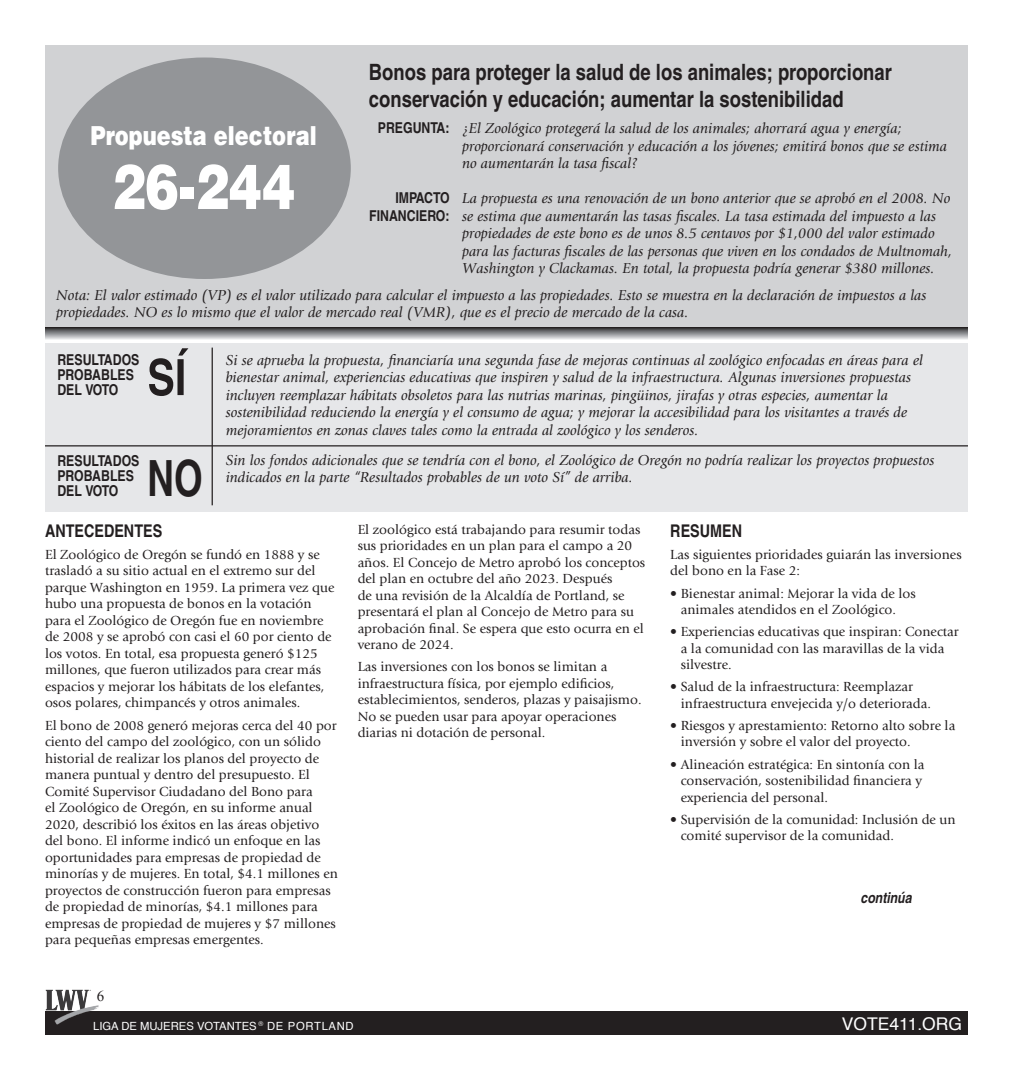
<style>
.page{position:relative;width:1013px;height:1080px;background:#fff}
.page>*{position:absolute;margin:0;border:0;box-sizing:border-box;transform-origin:0 0}
.t1{font:900 62.5px "Helvetica";color:#fff;scale:.8 1}
.t2{font:700 condensed 50px "Helvetica LT Pro";color:#231f20}
.t3{font:700 condensed 50px "Helvetica LT Pro";color:#231f20;scale:.9 1}
.t4{font:900 26.25px "Helvetica";color:#fff;scale:.8 1}
.t5{font:700 condensed 22.5px/27px "Helvetica LT Pro";color:#231f20}
.t6{font:700 condensed 17.5px "Helvetica LT Pro";color:#231f20}
.t7{font:17.5px "Helvetica";color:#fff}
.t8{font:italic 15px/17.5px "Giovanni Std";color:#231f20}
.t9{font:700 condensed 15px "Helvetica LT Pro";color:#231f20}
.t10{font:italic 700 condensed 15px "Helvetica LT Pro";color:#231f20}
.t11{font:700 condensed 15px "Helvetica LT Pro";letter-spacing:-.02em;color:#231f20}
.t12{font:15px "Times New Roman";color:#231f20}
.t13{font:13.75px/16.5px "Giovanni Std";color:#231f20}
.t14{font:11.25px "Helvetica";color:#fff}
.s1{font-family:"Helvetica LT Pro";font-weight:700;font-style:normal;font-stretch:condensed}
</style>
<div class="page">
<div style="left:45px;top:1012px;width:923px;height:23px;background:#231f20"></div>
<img style="left:45px;top:989px;width:55px;height:36px">
<div style="left:45px;top:343px;width:923px;height:169px;background:#e6e7e9"></div>
<hr style="left:211px;top:348px;width:2px;height:157px;background:#231f20">
<hr style="left:45px;top:445px;width:923px;height:1px;background:#231f20">
<div style="left:45px;top:45px;width:923px;height:283px;background:#d1d2d4"></div>
<svg style="left:45px;top:328px;width:923px;height:11px;background:#8d8e90"></svg>
<div style="left:58px;top:58px;width:293px;height:221px;background:#939598;border-radius:50%"></div>
<p class="t5" style="left:369px;top:59px;width:524px">Bonos para proteger la salud de los animales; proporcionar conservación y educación; aumentar la sostenibilidad</p>
<p class="t8" style="left:462px;top:120px;width:486px;text-indent:-84px"><span class="s1">PREGUNTA:</span> ¿El Zoológico protegerá la salud de los animales; ahorrará agua y energía; proporcionará conservación y educación a los jóvenes; emitirá bonos que se estima no aumentarán la tasa fiscal?</p>
<p class="t11" style="left:395px;top:189px;width:56px">IMPACTO</p>
<p class="t9" style="left:369px;top:206px;width:82px">FINANCIERO:</p>
<p class="t4" style="left:91px;top:119px;width:284px">Propuesta electoral</p>
<p class="t1" style="left:112px;top:146px;width:231px">26-244</p>
<p class="t8" style="left:462px;top:190px;width:491px">La propuesta es una renovación de un bono anterior que se aprobó en el 2008. No se estima que aumentarán las tasas fiscales. La tasa estimada del impuesto a las propiedades de este bono es de unos 8.5 centavos por $1,000 del valor estimado para las facturas fiscales de las personas que viven en los condados de Multnomah, Washington y Clackamas. En total, la propuesta podría generar $380 millones.</p>
<p class="t8" style="left:56px;top:286px;width:871px">Nota: El valor estimado (VP) es el valor utilizado para calcular el impuesto a las propiedades. Esto se muestra en la declaración de impuestos a las propiedades. NO es lo mismo que el valor de mercado real (VMR), que es el precio de mercado de la casa.</p>
<p class="t9" style="left:57px;top:351px;width:84px">RESULTADOS</p>
<p class="t9" style="left:57px;top:366px;width:78px">PROBABLES</p>
<p class="t9" style="left:57px;top:381px;width:62px">DEL VOTO</p>
<p class="t2" style="left:147px;top:347px;width:40px">SÍ</p>
<p class="t9" style="left:57px;top:451px;width:84px">RESULTADOS</p>
<p class="t9" style="left:57px;top:466px;width:78px">PROBABLES</p>
<p class="t9" style="left:57px;top:481px;width:62px">DEL VOTO</p>
<p class="t3" style="left:147px;top:448px;width:63px">NO</p>
<p class="t8" style="left:226px;top:351px;width:699px">Si se aprueba la propuesta, financiaría una segunda fase de mejoras continuas al zoológico enfocadas en áreas para el bienestar animal, experiencias educativas que inspiren y salud de la infraestructura. Algunas inversiones propuestas incluyen reemplazar hábitats obsoletos para las nutrias marinas, pingüinos, jirafas y otras especies, aumentar la sostenibilidad reduciendo la energía y el consumo de agua; y mejorar la accesibilidad para los visitantes a través de mejoramientos en zonas claves tales como la entrada al zoológico y los senderos.</p>
<p class="t8" style="left:226px;top:452px;width:710px">Sin los fondos adicionales que se tendría con el bono, el Zoológico de Oregón no podría realizar los proyectos propuestos indicados en la parte “Resultados probables de un voto Sí” de arriba.</p>
<p class="t6" style="left:45px;top:520px;width:119px">ANTECEDENTES</p>
<p class="t13" style="left:45px;top:546px;width:291px">El Zoológico de Oregón se fundó en 1888 y se trasladó a su sitio actual en el extremo sur del parque Washington en 1959. La primera vez que hubo una propuesta de bonos en la votación para el Zoológico de Oregón fue en noviembre de 2008 y se aprobó con casi el 60 por ciento de los votos. En total, esa propuesta generó $125 millones, que fueron utilizados para crear más espacios y mejorar los hábitats de los elefantes, osos polares, chimpancés y otros animales.</p>
<p class="t13" style="left:45px;top:717px;width:294px">El bono de 2008 generó mejoras cerca del 40 por ciento del campo del zoológico, con un sólido historial de realizar los planos del proyecto de manera puntual y dentro del presupuesto. El Comité Supervisor Ciudadano del Bono para<br>el Zoológico de Oregón, en su informe anual 2020, describió los éxitos en las áreas objetivo del bono. El informe indicó un enfoque en las oportunidades para empresas de propiedad de minorías y de mujeres. En total, $4.1 millones en proyectos de construcción fueron para empresas de propiedad de minorías, $4.1 millones para empresas de propiedad de mujeres y $7 millones para pequeñas empresas emergentes.</p>
<p class="t13" style="left:358px;top:521px;width:289px">El zoológico está trabajando para resumir todas sus prioridades en un plan para el campo a 20 años. El Concejo de Metro aprobó los conceptos del plan en octubre del año 2023. Después<br>de una revisión de la Alcaldía de Portland, se presentará el plan al Concejo de Metro para su aprobación final. Se espera que esto ocurra en el verano de 2024.</p>
<p class="t13" style="left:358px;top:659px;width:285px">Las inversiones con los bonos se limitan a infraestructura física, por ejemplo edificios, establecimientos, senderos, plazas y paisajismo.<br>No se pueden usar para apoyar operaciones diarias ni dotación de personal.</p>
<p class="t6" style="left:670px;top:520px;width:73px">RESUMEN</p>
<p class="t13" style="left:670px;top:546px;width:293px">Las siguientes prioridades guiarán las inversiones del bono en la Fase 2:</p>
<p class="t13" style="left:680px;top:585px;width:236px;text-indent:-10px">• Bienestar animal: Mejorar la vida de los animales atendidos en el Zoológico.</p>
<p class="t13" style="left:680px;top:624px;width:279px;text-indent:-10px">• Experiencias educativas que inspiran: Conectar a la comunidad con las maravillas de la vida silvestre.</p>
<p class="t13" style="left:680px;top:679px;width:252px;text-indent:-10px">• Salud de la infraestructura: Reemplazar infraestructura envejecida y/o deteriorada.</p>
<p class="t13" style="left:680px;top:717px;width:276px;text-indent:-10px">• Riesgos y aprestamiento: Retorno alto sobre la inversión y sobre el valor del proyecto.</p>
<p class="t13" style="left:680px;top:756px;width:245px;text-indent:-10px">• Alineación estratégica: En sintonía con la conservación, sostenibilidad financiera y experiencia del personal.</p>
<p class="t13" style="left:680px;top:811px;width:276px;text-indent:-10px">• Supervisión de la comunidad: Inclusión de un comité supervisor de la comunidad.</p>
<p class="t10" style="left:860px;top:889px;width:53px">continúa</p>
<p class="t12" style="left:97px;top:986px;width:9px">6</p>
<p class="t14" style="left:93px;top:1017px;width:262px">LIGA DE MUJERES VOTANTES <sup>®</sup> DE PORTLAND</p>
<p class="t7" style="left:841px;top:1010px;width:122px">VOTE411.ORG</p>
</div>
